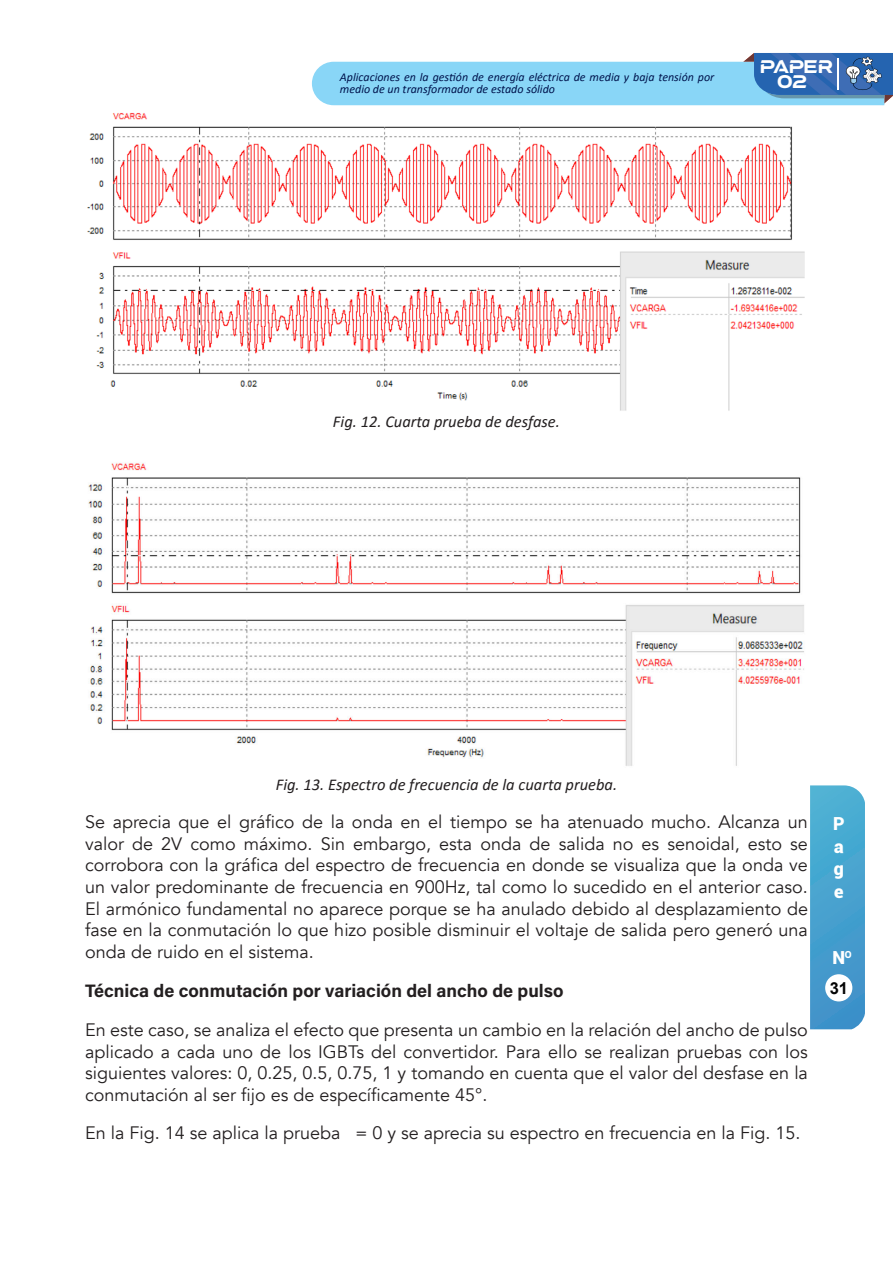
<style>
.page{position:relative;width:893px;height:1263px;background:#fff}
.page>*{position:absolute;margin:0;border:0;box-sizing:border-box;transform-origin:0 0}
.t1{font:18px/21.6px "Avenir";color:#231f20;text-align:justify}
.t2{font:700 18px "Acumin Pro";color:#231f20}
.t3{font:900 18px/22.5px "Roboto";color:#fff;text-align:justify}
.Titulo_de_grafico{font:italic 16.5px "Calibri";color:#231f20}
.t4{font:16.5px/15px "a Atmospheric";color:#fff;text-align:center}
.t5{font:700 16.5px "Arial";color:#030303}
.t6{font:italic 12px/12px "Calibri";color:#00144d}
</style>
<div class="page">
<svg style="left:312px;top:53px;width:581px;height:52px;background:#8bc8ea"></svg>
<svg style="left:810px;top:785px;width:55px;height:244px;background:#49a2cf"></svg>
<div style="left:825px;top:974px;width:27px;height:27px;background:#fff;border-radius:50%"></div>
<img style="left:87px;top:113px;width:718px;height:298px">
<img style="left:88px;top:462px;width:716px;height:304px">
<p class="t6" style="left:340px;top:71px;width:376px">Aplicaciones en la gestión de energía eléctrica de media y baja tensión por medio de un transformador de estado sólido</p>
<p class="t4" style="left:760px;top:61px;width:74px">PAPER<br>02</p>
<p class="Titulo_de_grafico" style="left:333px;top:410px;width:228px">Fig. 12. Cuarta prueba de desfase.</p>
<p class="Titulo_de_grafico" style="left:276px;top:773px;width:343px">Fig. 13. Espectro de frecuencia de la cuarta prueba.</p>
<p class="t1" style="left:85px;top:811px;width:724px">Se aprecia que el gráfico de la onda en el tiempo se ha atenuado mucho. Alcanza un valor de 2V como máximo. Sin embargo, esta onda de salida no es senoidal, esto se corrobora con la gráfica del espectro de frecuencia en donde se visualiza que la onda ve un valor predominante de frecuencia en 900Hz, tal como lo sucedido en el anterior caso.<br>El armónico fundamental no aparece porque se ha anulado debido al desplazamiento de fase en la conmutación lo que hizo posible disminuir el voltaje de salida pero generó una onda de ruido en el sistema.</p>
<p class="t2" style="left:85px;top:978px;width:480px">Técnica de conmutación por variación del ancho de pulso</p>
<p class="t1" style="left:85px;top:1019px;width:724px">En este caso, se analiza el efecto que presenta un cambio en la relación del ancho de pulso aplicado a cada uno de los IGBTs del convertidor. Para ello se realizan pruebas con los siguientes valores: 0, 0.25, 0.5, 0.75, 1 y tomando en cuenta que el valor del desfase en la conmutación al ser fijo es de específicamente 45°.</p>
<p class="t1" style="left:85px;top:1123px;width:717px">En la Fig. 14 se aplica la prueba = 0 y se aprecia su espectro en frecuencia en la Fig. 15.</p>
<p class="t3" style="left:833px;top:812px;width:13px">P a g e</p>
<p class="t3" style="left:832px;top:945px;width:22px">Nº</p>
<p class="t5" style="left:830px;top:977px;width:20px">31</p>
</div>
